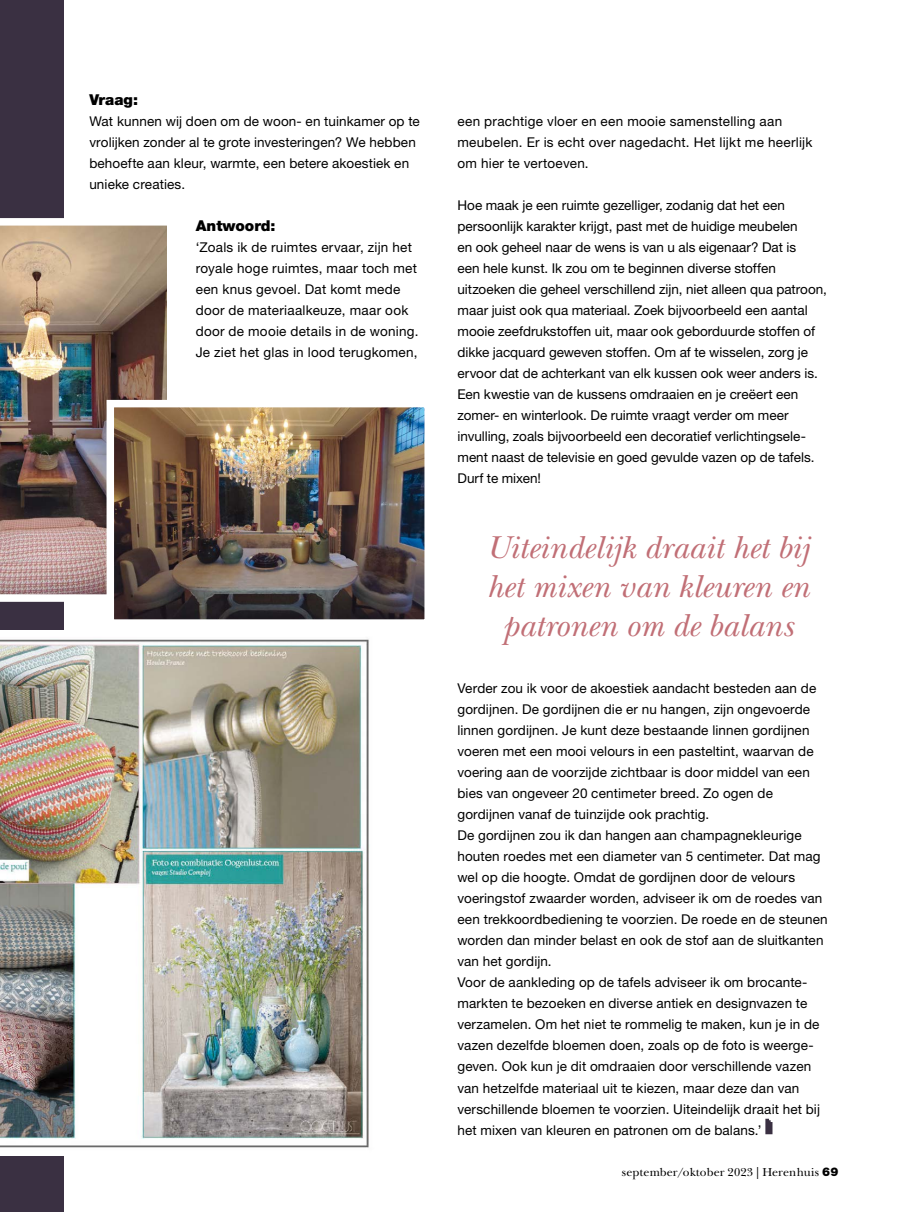
<style>
.page{position:relative;width:915px;height:1212px;background:#fff}
.page>*{position:absolute;margin:0;border:0;box-sizing:border-box;transform-origin:0 0}
.t1{font:italic 33px/39px "New Baskerville Std";color:#c16f76;text-align:center}
.t2{font:900 15px "Helvetica Neue LT Std";color:#000}
.t3{font:13.5px/21px "Helvetica Neue LT Std";letter-spacing:.01em;color:#000}
.t4{font:12px "New Baskerville Std";letter-spacing:.005em;color:#000}
.s1{font-family:"Helvetica Neue LT Std";font-weight:900}
</style>
<div class="page">
<div style="left:0;top:0;width:64px;height:1212px;background:#3a3042"></div>
<img style="left:0;top:218px;width:167px;height:384px">
<img style="left:0;top:630px;width:370px;height:525px">
<svg style="left:765px;top:1119px;width:7px;height:15px"></svg>
<img style="left:115px;top:409px;width:308px;height:209px">
<div style="left:106px;top:400px;width:326px;height:227px;border:8px solid #fff"></div>
<p class="t2" style="left:89px;top:91px;width:50px">Vraag:</p>
<p class="t3" style="left:89px;top:111px;width:332px">Wat kunnen wij doen om de woon- en tuinkamer op te vrolijken zonder al te grote investeringen? We hebben behoefte aan kleur, warmte, een betere akoestiek en unieke creaties.</p>
<p class="t2" style="left:196px;top:217px;width:81px">Antwoord:</p>
<p class="t3" style="left:196px;top:237px;width:224px">‘Zoals ik de ruimtes ervaar, zijn het royale hoge ruimtes, maar toch met een knus gevoel. Dat komt mede door de materiaalkeuze, maar ook door de mooie details in de woning.<br>Je ziet het glas in lood terugkomen,</p>
<p class="t3" style="left:457px;top:111px;width:356px">een prachtige vloer en een mooie samenstelling aan meubelen. Er is echt over nagedacht. Het lijkt me heerlijk om hier te vertoeven.</p>
<p class="t3" style="left:457px;top:195px;width:371px">Hoe maak je een ruimte gezelliger, zodanig dat het een persoonlijk karakter krijgt, past met de huidige meubelen<br>en ook geheel naar de wens is van u als eigenaar? Dat is<br>een hele kunst. Ik zou om te beginnen diverse stoffen uitzoeken die geheel verschillend zijn, niet alleen qua patroon, maar juist ook qua materiaal. Zoek bijvoorbeeld een aantal mooie zeefdrukstoffen uit, maar ook geborduurde stoffen of dikke jacquard geweven stoffen. Om af te wisselen, zorg je ervoor dat de achterkant van elk kussen ook weer anders is.<br>Een kwestie van de kussens omdraaien en je creëert een zomer- en winterlook. De ruimte vraagt verder om meer invulling, zoals bijvoorbeeld een decoratief verlichtingsele&shy;ment naast de televisie en goed gevulde vazen op de tafels.<br>Durf te mixen!</p>
<h1 class="t1" style="left:486px;top:528px;width:324px">Uiteindelijk draait het bij het mixen van kleuren en patronen om de balans</h1>
<p class="t3" style="left:457px;top:678px;width:371px">Verder zou ik voor de akoestiek aandacht besteden aan de gordijnen. De gordijnen die er nu hangen, zijn ongevoerde linnen gordijnen. Je kunt deze bestaande linnen gordijnen voeren met een mooi velours in een pasteltint, waarvan de voering aan de voorzijde zichtbaar is door middel van een bies van ongeveer 20 centimeter breed. Zo ogen de gordijnen vanaf de tuinzijde ook prachtig.<br>De gordijnen zou ik dan hangen aan champagnekleurige houten roedes met een diameter van 5 centimeter. Dat mag wel op die hoogte. Omdat de gordijnen door de velours voeringstof zwaarder worden, adviseer ik om de roedes van een trekkoordbediening te voorzien. De roede en de steunen worden dan minder belast en ook de stof aan de sluitkanten van het gordijn.<br>Voor de aankleding op de tafels adviseer ik om brocante&shy;markten te bezoeken en diverse antiek en designvazen te verzamelen. Om het niet te rommelig te maken, kun je in de vazen dezelfde bloemen doen, zoals op de foto is weerge&shy;geven. Ook kun je dit omdraaien door verschillende vazen van hetzelfde materiaal uit te kiezen, maar deze dan van verschillende bloemen te voorzien. Uiteindelijk draait het bij het mixen van kleuren en patronen om de balans.’</p>
<p class="t4" style="left:621px;top:1165px;width:218px">september/oktober 2023 | Herenhuis <span class="s1">69</span></p>
</div>
